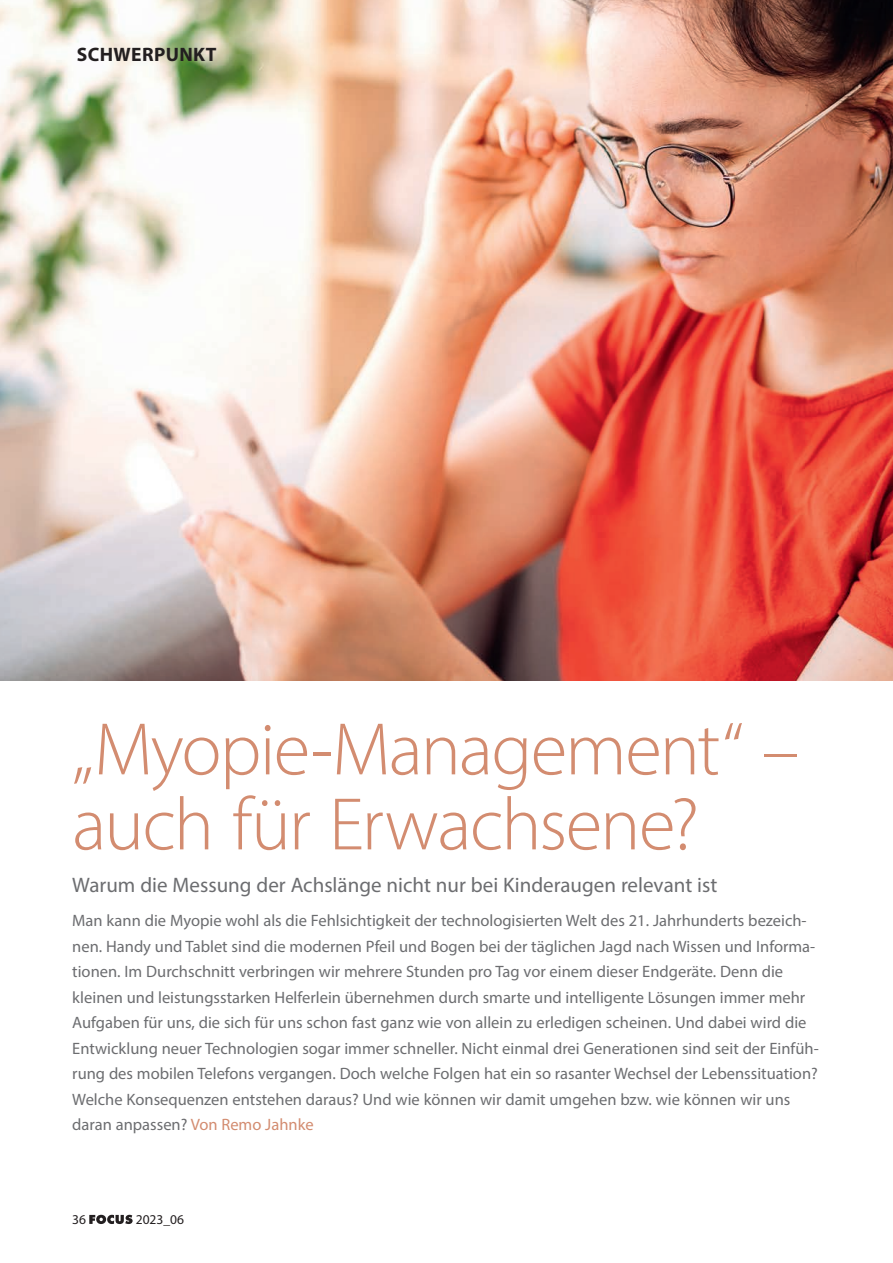
<style>
.page{position:relative;width:893px;height:1263px;background:#fff}
.page>*{position:absolute;margin:0;border:0;box-sizing:border-box;transform-origin:0 0}
.t1{font:300 75px/75px "Myriad Pro";letter-spacing:-.025em;color:#d38c70}
.t2{font:21px "Myriad Pro";color:#6c6d70}
.t3{font:700 19.5px "Myriad Pro";letter-spacing:.02em;color:#231f20}
.t4{font:16.5px/25.5px "Myriad Pro";color:#6c6d70}
.t5{font:13.5px "Myriad Pro";color:#231f20}
.s1{color:#d38c70}
</style>
<div class="page">
<img style="left:0;top:0;width:893px;height:680px">
<svg style="left:89px;top:1215px;width:44px;height:9px"></svg>
<p class="t3" style="left:77px;top:42px;width:141px">SCHWERPUNKT</p>
<h1 class="t1" style="left:72px;top:711px;width:729px">„Myopie-Management“ – auch für Erwachsene?</h1>
<p class="t2" style="left:72px;top:872px;width:647px">Warum die Messung der Achslänge nicht nur bei Kinderaugen relevant ist</p>
<p class="t4" style="left:72px;top:907px;width:748px">Man kann die Myopie wohl als die Fehlsichtigkeit der technologisierten Welt des 21. Jahrhunderts bezeich&shy;nen. Handy und Tablet sind die modernen Pfeil und Bogen bei der täglichen Jagd nach Wissen und Informa&shy;tionen. Im Durchschnitt verbringen wir mehrere Stunden pro Tag vor einem dieser Endgeräte. Denn die kleinen und leistungsstarken Helferlein übernehmen durch smarte und intelligente Lösungen immer mehr Aufgaben für uns, die sich für uns schon fast ganz wie von allein zu erledigen scheinen. Und dabei wird die Entwicklung neuer Technologien sogar immer schneller. Nicht einmal drei Generationen sind seit der Einfüh&shy;rung des mobilen Telefons vergangen. Doch welche Folgen hat ein so rasanter Wechsel der Lebenssituation?<br>Welche Konsequenzen entstehen daraus? Und wie können wir damit umgehen bzw. wie können wir uns daran anpassen? <span class="s1">Von Remo Jahnke</span></p>
<p class="t5" style="left:72px;top:1211px;width:15px">36</p>
<p class="t5" style="left:136px;top:1211px;width:50px">2023_06</p>
</div>
